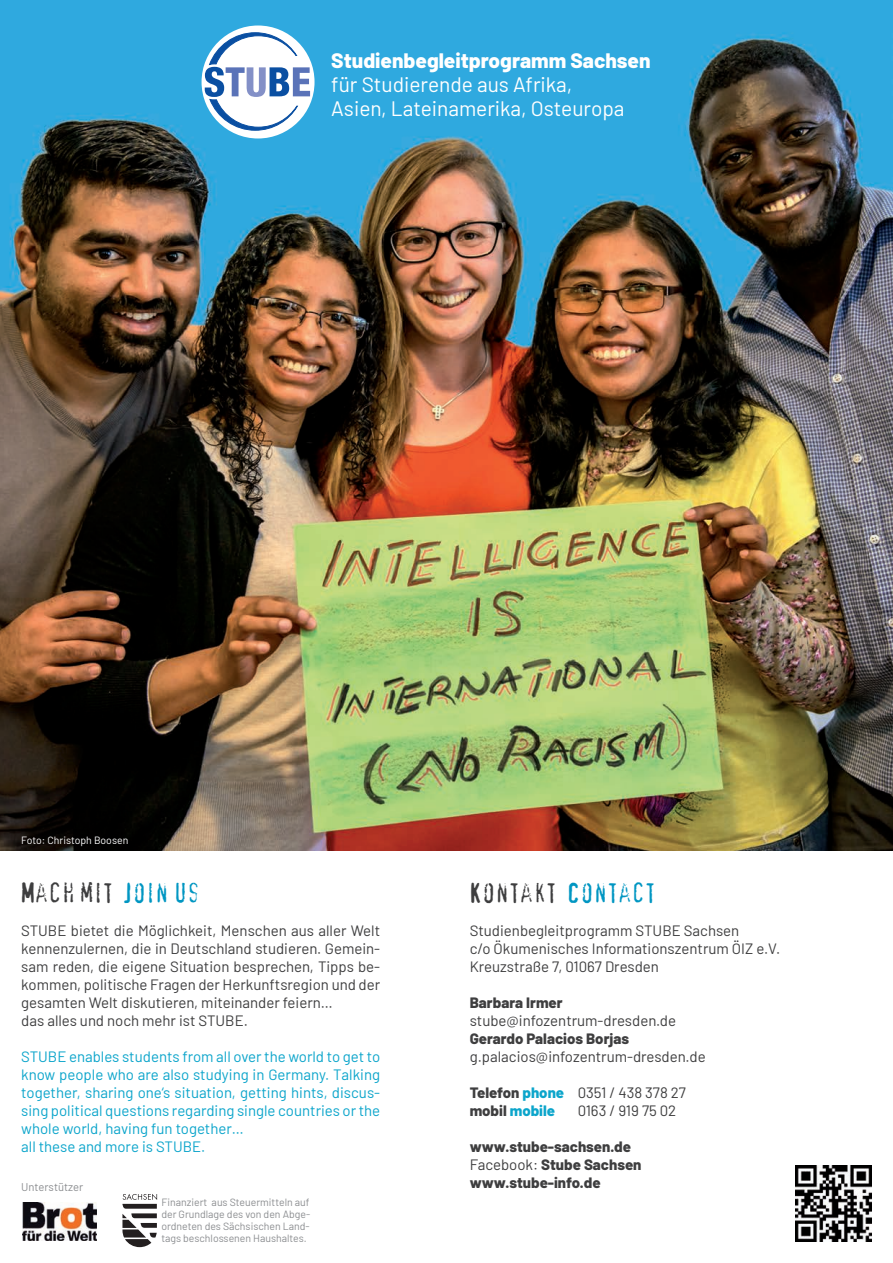
<style>
.page{position:relative;width:893px;height:1263px;background:#fff}
.page>*{position:absolute;margin:0;border:0;box-sizing:border-box;transform-origin:0 0}
.t1{font:27px "Confidential";color:#3e3e3f}
.t2{font:20.85px/24px "Barlow";color:#fff}
.t3{font:800 20.85px "Barlow";color:#fff}
.t4{font:15px/18px "Barlow";color:#3e3e3f}
.t5{font:15px/18px "Barlow";color:#0ca5cb}
.t6{font:800 15px/18px "Barlow";color:#3e3e3f}
.t7{font:11.25px "Barlow";color:#8b8d90}
.t8{font:10.5px/12px "Barlow";color:#8b8d90;text-align:justify}
.t9{font:10.5px "Barlow";color:#fff}
.s1{color:#0096c2}
.s2{font-weight:800}
.s3{font-weight:800;color:#0ca5cb}
.s4{font-weight:400}
</style>
<div class="page">
<img style="left:0;top:0;width:893px;height:850px">
<img style="left:795px;top:1165px;width:77px;height:77px">
<img style="left:23px;top:1202px;width:73px;height:39px">
<div style="left:202px;top:26px;width:113px;height:112px;background:#fff;border-radius:50%"></div>
<svg style="left:205px;top:32px;width:105px;height:99px"></svg>
<svg style="left:122px;top:1194px;width:35px;height:53px"></svg>
<h2 class="t3" style="left:331px;top:45px;width:321px">Studienbegleitprogramm Sachsen</h2>
<h2 class="t2" style="left:331px;top:71px;width:295px">für Studierende aus Afrika,<br>Asien, Lateinamerika, Osteuropa</h2>
<p class="t9" style="left:21px;top:832px;width:109px">Foto: Christoph Boosen</p>
<h1 class="t1" style="left:21px;top:881px;width:181px">MACH MIT <span class="s1">JOIN US</span></h1>
<p class="t4" style="left:21px;top:920px;width:360px">STUBE bietet die Möglichkeit, Menschen aus aller Welt kennenzulernen, die in Deutschland studieren. Gemein&shy;sam reden, die eigene Situation besprechen, Tipps be&shy;kommen, politische Fragen der Herkunftsregion und der gesamten Welt diskutieren, miteinander feiern…<br>das alles und noch mehr ist STUBE.</p>
<p class="t5" style="left:21px;top:1046px;width:360px">STUBE enables students from all over the world to get to know people who are also studying in Germany. Talking together, sharing one‘s situation, getting hints, discus&shy;sing political questions regarding single countries or the whole world, having fun together…<br>all these and more is STUBE.</p>
<p class="t7" style="left:21px;top:1179px;width:64px">Unterstützer</p>
<p class="t8" style="left:161px;top:1195px;width:150px">Finanziert aus Steuermitteln auf der Grundlage des von den Abge&shy;ordneten des Sächsischen Land&shy;tags beschlossenen Haushaltes.</p>
<h1 class="t1" style="left:469px;top:881px;width:189px">KONTAKT <span class="s1">CONTACT</span></h1>
<p class="t4" style="left:470px;top:921px;width:312px">Studienbegleitprogramm STUBE Sachsen<br>c/o Ökumenisches Informationszentrum ÖIZ e.V.<br>Kreuzstraße 7, 01067 Dresden</p>
<p class="t6" style="left:470px;top:993px;width:95px">Barbara Irmer</p>
<p class="t4" style="left:470px;top:1011px;width:208px">stube@infozentrum-dresden.de</p>
<p class="t6" style="left:470px;top:1029px;width:161px">Gerardo Palacios Borjas</p>
<p class="t4" style="left:470px;top:1047px;width:237px">g.palacios@infozentrum-dresden.de</p>
<p class="t4" style="left:470px;top:1083px;width:218px"><span class="s2">Telefon</span> <span class="s3">phone</span> 0351 / 438 378 27 <span class="s2">mobil</span> <span class="s3">mobile</span></p>
<p class="t4" style="left:578px;top:1101px;width:100px">0163 / 919 75 02</p>
<p class="t6" style="left:470px;top:1137px;width:173px">www.stube-sachsen.de<br><span class="s4">Facebook:</span> Stube Sachsen www.stube-info.de</p>
</div>
